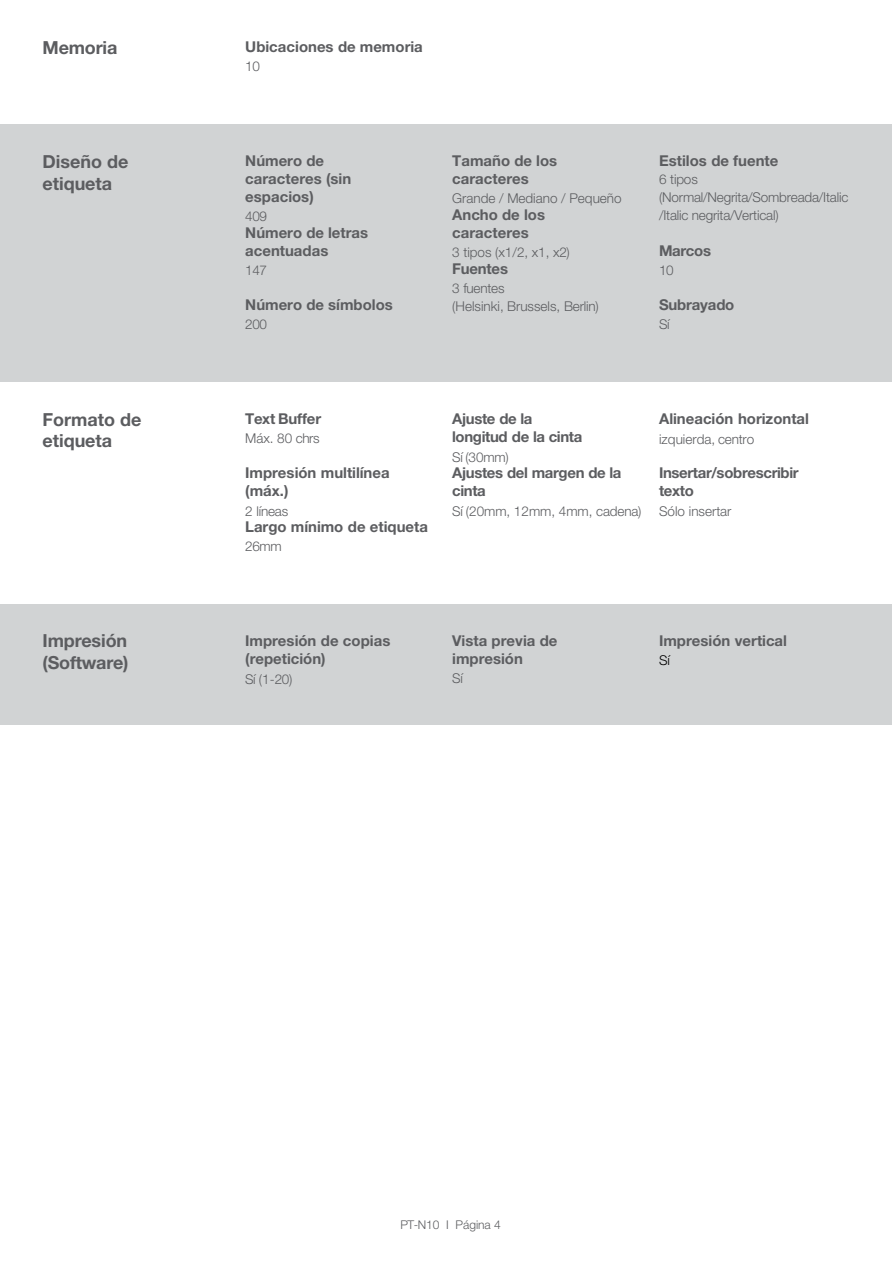
<style>
.page{position:relative;width:893px;height:1263px;background:#fff}
.page>*{position:absolute;margin:0;border:0;box-sizing:border-box;transform-origin:0 0}
.t1{font:700 18px/21.6px "Helvetica Neue LTW1 G";letter-spacing:-.005em;color:#5c5d60}
.t2{font:700 15px/18px "Helvetica Neue LTW1 G";letter-spacing:-.005em;color:#5c5d60}
.t3{font:700 15px/18px "Helvetica Neue LTW1 G";letter-spacing:-.025em;color:#5c5d60}
.t4{font:300 13.5px/18px "Helvetica Neue LTW1 G";letter-spacing:-.01em;color:#5c5d60}
.t5{font:300 13.5px "Helvetica Neue LTW1 G";color:#000}
.t6{font:300 12px "Helvetica Neue LTW1 G";color:#5c5d60}
</style>
<div class="page">
<div style="left:0;top:125px;width:892px;height:257px;background:#d1d3d4"></div>
<div style="left:0;top:604px;width:892px;height:120px;background:#d1d3d4"></div>
<p class="t1" style="left:42px;top:40px;width:76px">Memoria</p>
<p class="t2" style="left:245px;top:40px;width:179px">Ubicaciones de memoria</p>
<p class="t4" style="left:245px;top:59px;width:16px">10</p>
<p class="t1" style="left:42px;top:154px;width:88px">Diseño de etiqueta</p>
<p class="t2" style="left:245px;top:154px;width:108px">Número de caracteres (sin espacios)</p>
<p class="t4" style="left:245px;top:209px;width:23px">409</p>
<p class="t2" style="left:245px;top:226px;width:125px">Número de letras acentuadas</p>
<p class="t4" style="left:245px;top:263px;width:23px">147</p>
<p class="t2" style="left:245px;top:298px;width:149px">Número de símbolos</p>
<p class="t4" style="left:245px;top:317px;width:23px">200</p>
<p class="t2" style="left:452px;top:154px;width:107px">Tamaño de los caracteres</p>
<p class="t4" style="left:452px;top:191px;width:171px">Grande / Mediano / Pequeño</p>
<p class="t2" style="left:452px;top:208px;width:94px">Ancho de los caracteres</p>
<p class="t4" style="left:452px;top:245px;width:119px">3 tipos (x1/2, x1, x2)</p>
<p class="t2" style="left:452px;top:262px;width:57px">Fuentes</p>
<p class="t4" style="left:452px;top:281px;width:54px">3 fuentes</p>
<p class="t4" style="left:452px;top:299px;width:148px">(Helsinki, Brussels, Berlin)</p>
<p class="t2" style="left:659px;top:154px;width:121px">Estilos de fuente</p>
<p class="t4" style="left:659px;top:172px;width:191px">6 tipos (Normal/Negrita/Sombreada/Italic /Italic negrita/Vertical)</p>
<p class="t2" style="left:659px;top:244px;width:53px">Marcos</p>
<p class="t4" style="left:659px;top:263px;width:16px">10</p>
<p class="t2" style="left:659px;top:298px;width:77px">Subrayado</p>
<p class="t4" style="left:659px;top:317px;width:12px">Sí</p>
<p class="t1" style="left:42px;top:411px;width:101px">Formato de etiqueta</p>
<p class="t2" style="left:245px;top:412px;width:77px">Text Buffer</p>
<p class="t4" style="left:245px;top:431px;width:76px">Máx. 80 chrs</p>
<p class="t2" style="left:245px;top:466px;width:146px">Impresión multilínea (máx.)</p>
<p class="t4" style="left:245px;top:504px;width:45px">2 líneas</p>
<p class="t2" style="left:245px;top:520px;width:184px">Largo mínimo de etiqueta</p>
<p class="t4" style="left:245px;top:539px;width:38px">26mm</p>
<p class="t3" style="left:452px;top:412px;width:132px">Ajuste de la longitud de la cinta</p>
<p class="t4" style="left:452px;top:450px;width:58px">Sí (30mm)</p>
<p class="t3" style="left:452px;top:466px;width:171px">Ajustes del margen de la cinta</p>
<p class="t4" style="left:452px;top:504px;width:191px">Sí (20mm, 12mm, 4mm, cadena)</p>
<p class="t2" style="left:659px;top:412px;width:151px">Alineación horizontal</p>
<p class="t4" style="left:659px;top:432px;width:97px">izquierda, centro</p>
<p class="t2" style="left:659px;top:466px;width:141px">Insertar/sobrescribir texto</p>
<p class="t4" style="left:659px;top:504px;width:74px">Sólo insertar</p>
<p class="t1" style="left:42px;top:632px;width:88px;line-height:22.4px">Impresión (Software)</p>
<p class="t2" style="left:245px;top:633px;width:147px">Impresión de copias (repetición)</p>
<p class="t4" style="left:245px;top:672px;width:49px">Sí (1-20)</p>
<p class="t2" style="left:452px;top:633px;width:107px">Vista previa de impresión</p>
<p class="t4" style="left:452px;top:671px;width:12px">Sí</p>
<p class="t2" style="left:659px;top:633px;width:130px">Impresión vertical</p>
<p class="t5" style="left:659px;top:655px;width:12px">Sí</p>
<p class="t6" style="left:400px;top:1220px;width:102px">PT-N10 I Página 4</p>
</div>
